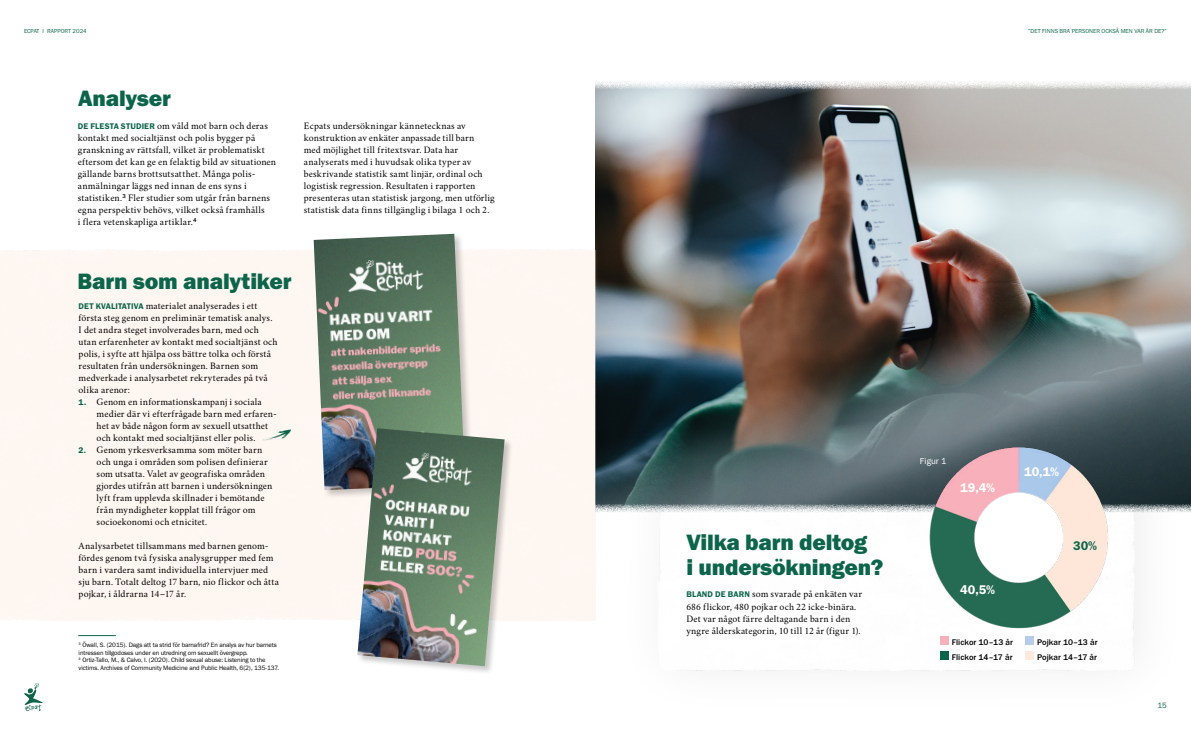
<style>
.page{position:relative;width:1191px;height:738px;background:#fff}
.page>*{position:absolute;margin:0;border:0;box-sizing:border-box;transform-origin:0 0}
.t1{font:23px/24px "Franklin Gothic URW Hea";letter-spacing:-.01em;color:#0c654a}
.t2{font:13px "Franklin Gothic URW Dem";color:#fff}
.t3{font:13px "Franklin Gothic URW Dem";color:#0c654a}
.t4{font:10px/12px "Crimson";letter-spacing:.01em;color:#000}
.t5{font:9px "Franklin Gothic URW Boo";color:#fff}
.t6{font:500 8.5px "Franklin Gothic URW";letter-spacing:.005em;color:#000}
.t7{font:8px "Franklin Gothic URW Boo";color:#0c654a}
.t8{font:6.5px/7.5px "Franklin Gothic URW Boo";letter-spacing:-.01em;color:#000}
.t9{font:6px "Franklin Gothic URW Boo";color:#0c654a}
.s1{font-family:"Franklin Gothic URW Dem";font-size:8.5px;color:#0c654a}
.s2{font-family:"Franklin Gothic URW Dem";font-size:8.5px;color:#006246}
</style>
<div class="page">
<img style="left:595px;top:81px;width:596px;height:431px">
<img style="left:889px;top:441px;width:254px;height:192px">
<hr style="left:78px;top:634px;width:38px;height:1px;background:#0c654a">
<div style="left:940px;top:636px;width:8px;height:8px;background:#f8b0ba"></div>
<div style="left:1025px;top:651px;width:8px;height:8px;background:#feeadd"></div>
<div style="left:1025px;top:636px;width:8px;height:8px;background:#b6cce9"></div>
<div style="left:940px;top:651px;width:8px;height:8px;background:#0c654a"></div>
<div style="left:312px;top:232px;width:163px;height:267px;background:#000;opacity:.22"></div>
<img style="left:314px;top:233px;width:151px;height:257px">
<div style="left:356px;top:426px;width:157px;height:248px;background:#000;opacity:.22"></div>
<img style="left:357px;top:428px;width:147px;height:237px">
<svg style="left:262px;top:429px;width:29px;height:11px"></svg>
<svg style="left:24px;top:683px;width:19px;height:28px"></svg>
<p class="t9" style="left:24px;top:27px;width:64px">ECPAT I RAPPORT 2024</p>
<p class="t9" style="left:1028px;top:27px;width:140px">”DET FINNS BRA PERSONER OCKSÅ MEN VAR ÄR DE?”</p>
<h1 class="t1" style="left:78px;top:86px;width:94px">Analyser</h1>
<p class="t4" style="left:78px;top:118px;width:200px"><span class="s1">DE FLESTA STUDIER</span> om våld mot barn och deras kontakt med socialtjänst och polis bygger på granskning av rättsfall, vilket är problematiskt eftersom det kan ge en felaktig bild av situationen gällande barns brottsutsatthet. Många polis&shy;anmälningar läggs ned innan de ens syns i statistiken.<sup>3</sup> Fler studier som utgår från barnens egna perspektiv behövs, vilket också framhålls<br>i flera vetenskapliga artiklar.<sup>4</sup></p>
<p class="t4" style="left:304px;top:118px;width:192px">Ecpats undersökningar kännetecknas av konstruktion av enkäter anpassade till barn<br>med möjlighet till fritextsvar. Data har analyserats med i huvudsak olika typer av beskrivande statistik samt linjär, ordinal och logistisk regression. Resultaten i rapporten presenteras utan statistisk jargong, men utförlig statistisk data finns tillgänglig i bilaga 1 och 2.</p>
<h1 class="t1" style="left:78px;top:268px;width:215px">Barn som analytiker</h1>
<p class="t4" style="left:79px;top:298px;width:200px"><span class="s1">DET KVALITATIVA</span> materialet analyserades i ett första steg genom en preliminär tematisk analys.<br>I det andra steget involverades barn, med och utan erfarenheter av kontakt med socialtjänst och polis, i syfte att hjälpa oss bättre tolka och förstå resultaten från undersökningen. Barnen som medverkade i analysarbetet rekryterades på två olika arenor:</p>
<p class="t4" style="left:97px;top:394px;width:182px;text-indent:-18px"><span class="s2">1.</span> Genom en informationskampanj i sociala medier där vi efterfrågade barn med erfaren&shy;het av både någon form av sexuell utsatthet och kontakt med socialtjänst eller polis.</p>
<p class="t4" style="left:97px;top:442px;width:177px;text-indent:-18px"><span class="s2">2.</span> Genom yrkesverksamma som möter barn och unga i områden som polisen definierar som utsatta. Valet av geografiska områden gjordes utifrån att barnen i undersökningen lyft fram upplevda skillnader i bemötande från myndigheter kopplat till frågor om socioekonomi och etnicitet.</p>
<p class="t4" style="left:79px;top:538px;width:202px">Analysarbetet tillsammans med barnen genom&shy;fördes genom två fysiska analysgrupper med fem barn i vardera samt individuella intervjuer med sju barn. Totalt deltog 17 barn, nio flickor och åtta pojkar, i åldrarna 14–17 år.</p>
<p class="t8" style="left:79px;top:640px;width:202px"><sup>3</sup> Öwall, S. (2015). Dags att ta strid för barnafrid? En analys av hur barnets intressen tillgodoses under en utredning om sexuellt övergrepp.<br><sup>4</sup> Ortiz-Tallo, M., &amp; Calvo, I. (2020). Child sexual abuse: Listening to the victims. Archives of Community Medicine and Public Health, 6(2), 135-137.</p>
<h1 class="t1" style="left:686px;top:529px;width:198px">Vilka barn deltog<br>i undersökningen?</h1>
<p class="t4" style="left:686px;top:586px;width:177px"><span class="s1">BLAND DE BARN</span> som svarade på enkäten var 686 flickor, 480 pojkar och 22 icke-binära.<br>Det var något färre deltagande barn i den yngre ålderskategorin, 10 till 12 år (figur 1).</p>
<p class="t5" style="left:920px;top:455px;width:28px">Figur 1</p>
<h2 class="t2" style="left:960px;top:479px;width:36px">19,4%</h2>
<h2 class="t2" style="left:1024px;top:463px;width:36px">10,1%</h2>
<h2 class="t2" style="left:960px;top:580px;width:36px">40,5%</h2>
<p class="t6" style="left:951px;top:636px;width:63px">Flickor 10–13 år</p>
<p class="t6" style="left:951px;top:651px;width:62px">Flickor 14–17 år</p>
<h2 class="t3" style="left:1073px;top:536px;width:26px">30%</h2>
<p class="t6" style="left:1037px;top:636px;width:62px">Pojkar 10–13 år</p>
<p class="t6" style="left:1037px;top:651px;width:61px">Pojkar 14–17 år</p>
<p class="t7" style="left:1157px;top:699px;width:11px">15</p>
</div>
